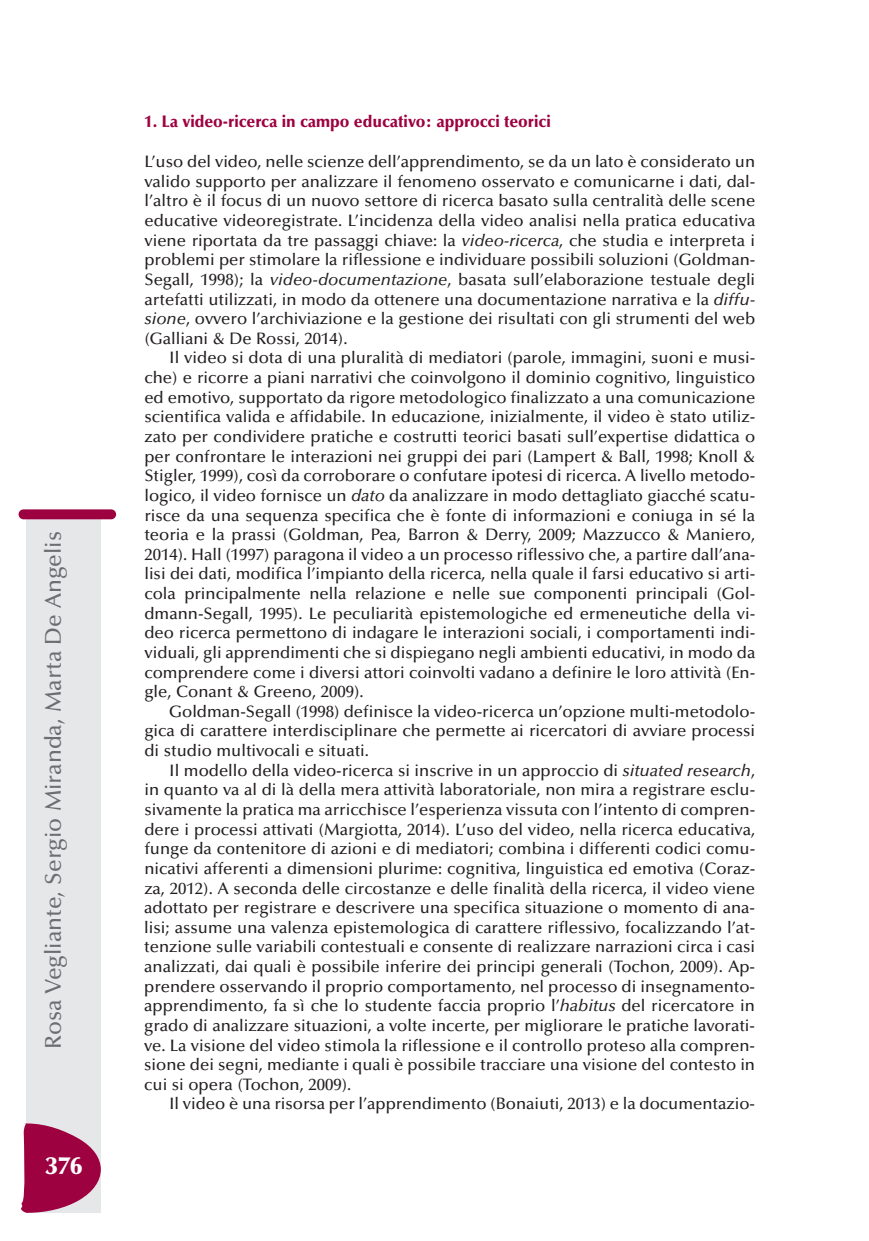
<style>
.page{position:relative;width:869px;height:1241px;background:#fff}
.page>*{position:absolute;margin:0;border:0;box-sizing:border-box;transform-origin:0 0}
.t1{font:900 24.5px "Optima";color:#fff}
.t2{font:500 22.75px "Optima";color:#6c6d70}
.t3{font:500 16.62px/19.6px "Optima";color:#231f20;text-align:justify}
.t4{font:900 16.62px "Optima";color:#9d0140;scale:.95 1}
.s1{font-style:italic}
</style>
<div class="page">
<div style="left:27px;top:517px;width:74px;height:695px;background:#e6e7e9"></div>
<div style="left:19px;top:509px;width:97px;height:10px;background:#9d0140;border-radius:5px"></div>
<svg style="left:21px;top:1122px;width:80px;height:90px"></svg>
<h2 class="t2" style="left:44px;top:1048px;width:519px;rotate:-90deg">Rosa Vegliante, Sergio Miranda, Marta De Angelis</h2>
<h1 class="t1" style="left:45px;top:1155px;width:38px">376</h1>
<p class="t4" style="left:144px;top:115px;width:429px">1. La video-ricerca in campo educativo: approcci teorici</p>
<p class="t3" style="left:144px;top:153px;width:612px">L’uso del video, nelle scienze dell’apprendimento, se da un lato è considerato un valido supporto per analizzare il fenomeno osservato e comunicarne i dati, dal&shy;l’altro è il focus di un nuovo settore di ricerca basato sulla centralità delle scene educative videoregistrate. L’incidenza della video analisi nella pratica educativa viene riportata da tre passaggi chiave: la <span class="s1">video-ricerca</span>, che studia e interpreta i problemi per stimolare la riflessione e individuare possibili soluzioni (Goldman-Segall, 1998); la <span class="s1">video-documentazione</span>, basata sull’elaborazione testuale degli artefatti utilizzati, in modo da ottenere una documentazione narrativa e la <span class="s1">diffu&shy;sione</span>, ovvero l’archiviazione e la gestione dei risultati con gli strumenti del web (Galliani &amp; De Rossi, 2014).</p>
<p class="t3" style="left:144px;top:350px;width:612px;text-indent:25px">Il video si dota di una pluralità di mediatori (parole, immagini, suoni e musi&shy;che) e ricorre a piani narrativi che coinvolgono il dominio cognitivo, linguistico ed emotivo, supportato da rigore metodologico finalizzato a una comunicazione scientifica valida e affidabile. In educazione, inizialmente, il video è stato utiliz&shy;zato per condividere pratiche e costrutti teorici basati sull’expertise didattica o per confrontare le interazioni nei gruppi dei pari (Lampert &amp; Ball, 1998; Knoll &amp; Stigler, 1999), così da corroborare o confutare ipotesi di ricerca. A livello metodo&shy;logico, il video fornisce un <span class="s1">dato</span> da analizzare in modo dettagliato giacché scatu&shy;risce da una sequenza specifica che è fonte di informazioni e coniuga in sé la teoria e la prassi (Goldman, Pea, Barron &amp; Derry, 2009; Mazzucco &amp; Maniero, 2014). Hall (1997) paragona il video a un processo riflessivo che, a partire dall’ana&shy;lisi dei dati, modifica l’impianto della ricerca, nella quale il farsi educativo si arti&shy;cola principalmente nella relazione e nelle sue componenti principali (Gol&shy;dmann-Segall, 1995). Le peculiarità epistemologiche ed ermeneutiche della vi&shy;deo ricerca permettono di indagare le interazioni sociali, i comportamenti indi&shy;viduali, gli apprendimenti che si dispiegano negli ambienti educativi, in modo da comprendere come i diversi attori coinvolti vadano a definire le loro attività (En&shy;gle, Conant &amp; Greeno, 2009).</p>
<p class="t3" style="left:144px;top:703px;width:612px;text-indent:25px">Goldman-Segall (1998) definisce la video-ricerca un’opzione multi-metodolo&shy;gica di carattere interdisciplinare che permette ai ricercatori di avviare processi di studio multivocali e situati.</p>
<p class="t3" style="left:144px;top:761px;width:612px;text-indent:25px">Il modello della video-ricerca si inscrive in un approccio di <span class="s1">situated research</span>, in quanto va al di là della mera attività laboratoriale, non mira a registrare esclu&shy;sivamente la pratica ma arricchisce l’esperienza vissuta con l’intento di compren&shy;dere i processi attivati (Margiotta, 2014). L’uso del video, nella ricerca educativa, funge da contenitore di azioni e di mediatori; combina i differenti codici comu&shy;nicativi afferenti a dimensioni plurime: cognitiva, linguistica ed emotiva (Coraz&shy;za, 2012). A seconda delle circostanze e delle finalità della ricerca, il video viene adottato per registrare e descrivere una specifica situazione o momento di ana&shy;lisi; assume una valenza epistemologica di carattere riflessivo, focalizzando l’at&shy;tenzione sulle variabili contestuali e consente di realizzare narrazioni circa i casi analizzati, dai quali è possibile inferire dei principi generali (Tochon, 2009). Ap&shy;prendere osservando il proprio comportamento, nel processo di insegnamento&shy;apprendimento, fa sì che lo studente faccia proprio l’<span class="s1">habitus</span> del ricercatore in grado di analizzare situazioni, a volte incerte, per migliorare le pratiche lavorati&shy;ve. La visione del video stimola la riflessione e il controllo proteso alla compren&shy;sione dei segni, mediante i quali è possibile tracciare una visione del contesto in cui si opera (Tochon, 2009).</p>
<p class="t3" style="left:169px;top:1095px;width:587px">Il video è una risorsa per l’apprendimento (Bonaiuti, 2013) e la documentazio-</p>
</div>
